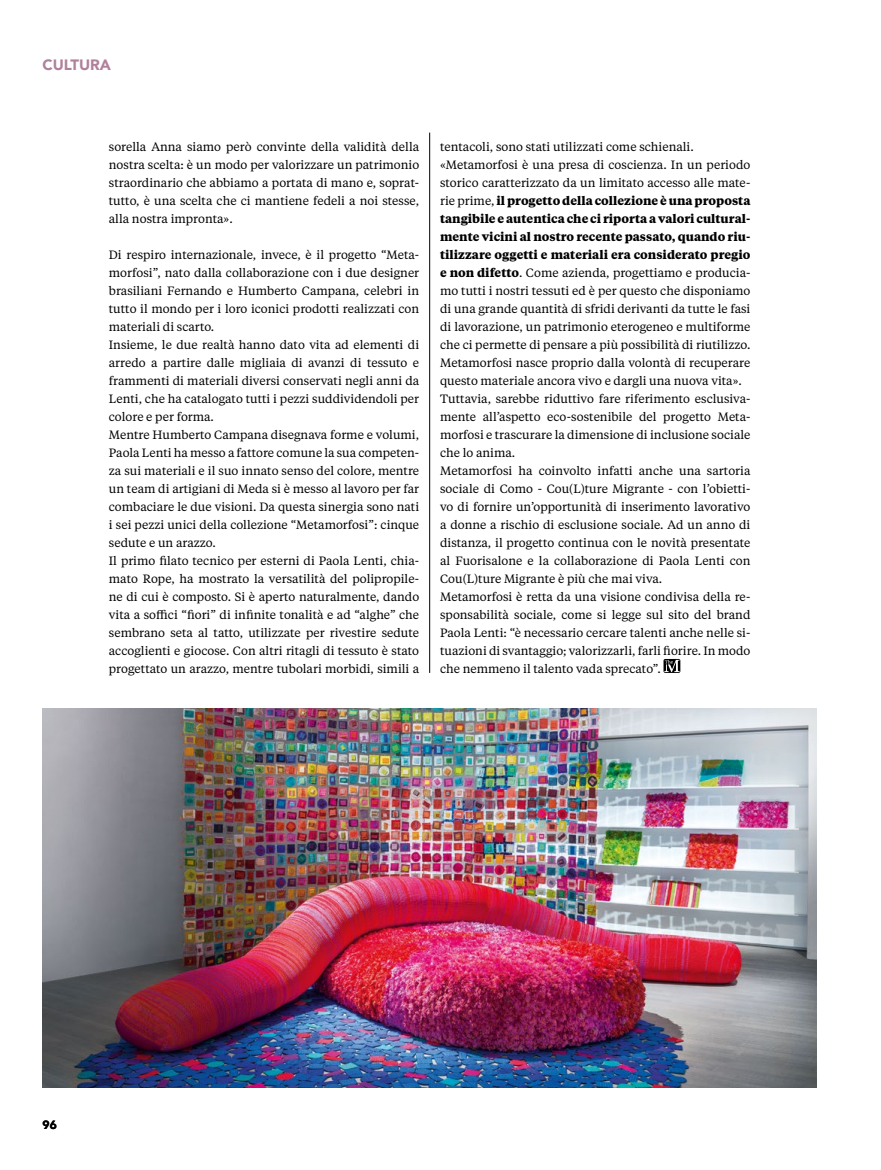
<style>
.page{position:relative;width:881px;height:1170px;background:#fff}
.page>*{position:absolute;margin:0;border:0;box-sizing:border-box;transform-origin:0 0}
.t1{font:900 15px "Avenir";color:#b1809c}
.t2{font:12px/18px "Tiempos Text";color:#000}
.t3{font:900 12px "Avenir";color:#000}
.s1{font-weight:700}
</style>
<div class="page">
<svg style="left:663px;top:659px;width:17px;height:14px"></svg>
<hr style="left:429px;top:133px;width:1px;height:540px;background:#000">
<img style="left:42px;top:709px;width:774px;height:378px">
<p class="t1" style="left:42px;top:51px;width:70px">CULTURA</p>
<p class="t2" style="left:109px;top:137px;width:312px;text-align:justify">sorella Anna siamo però convinte della validità della nostra scelta: è un modo per valorizzare un patrimonio straordinario che abbiamo a portata di mano e, soprat&shy;tutto, è una scelta che ci mantiene fedeli a noi stesse, alla nostra impronta».</p>
<p class="t2" style="left:109px;top:245px;width:312px">Di respiro internazionale, invece, è il progetto “Meta&shy;morfosi”, nato dalla collaborazione con i due designer brasiliani Fernando e Humberto Campana, celebri in tutto il mondo per i loro iconici prodotti realizzati con materiali di scarto.<br>Insieme, le due realtà hanno dato vita ad elementi di arredo a partire dalle migliaia di avanzi di tessuto e frammenti di materiali diversi conservati negli anni da Lenti, che ha catalogato tutti i pezzi suddividendoli per colore e per forma.<br>Mentre Humberto Campana disegnava forme e volumi, Paola Lenti ha messo a fattore comune la sua competen&shy;za sui materiali e il suo innato senso del colore, mentre un team di artigiani di Meda si è messo al lavoro per far combaciare le due visioni. Da questa sinergia sono nati i sei pezzi unici della collezione “Metamorfosi”: cinque sedute e un arazzo.<br>Il primo filato tecnico per esterni di Paola Lenti, chia&shy;mato Rope, ha mostrato la versatilità del polipropile&shy;ne di cui è composto. Si è aperto naturalmente, dando vita a soffici “fiori” di infinite tonalità e ad “alghe” che sembrano seta al tatto, utilizzate per rivestire sedute accoglienti e giocose. Con altri ritagli di tessuto è stato progettato un arazzo, mentre tubolari morbidi, simili a</p>
<p class="t2" style="left:440px;top:137px;width:312px">tentacoli, sono stati utilizzati come schienali. «Metamorfosi è una presa di coscienza. In un periodo storico caratterizzato da un limitato accesso alle mate&shy;rie prime, <span class="s1">il progetto della collezione è una proposta tangibile e autentica che ci riporta a valori cultural&shy;mente vicini al nostro recente passato, quando riu&shy;tilizzare oggetti e materiali era considerato pregio e non difetto</span>. Come azienda, progettiamo e producia&shy;mo tutti i nostri tessuti ed è per questo che disponiamo di una grande quantità di sfridi derivanti da tutte le fasi di lavorazione, un patrimonio eterogeneo e multiforme che ci permette di pensare a più possibilità di riutilizzo.<br>Metamorfosi nasce proprio dalla volontà di recuperare questo materiale ancora vivo e dargli una nuova vita».<br>Tuttavia, sarebbe riduttivo fare riferimento esclusiva&shy;mente all’aspetto eco-sostenibile del progetto Meta&shy;morfosi e trascurare la dimensione di inclusione sociale che lo anima.<br>Metamorfosi ha coinvolto infatti anche una sartoria sociale di Como - Cou(L)ture Migrante - con l’obietti&shy;vo di fornire un’opportunità di inserimento lavorativo a donne a rischio di esclusione sociale. Ad un anno di distanza, il progetto continua con le novità presentate al Fuorisalone e la collaborazione di Paola Lenti con Cou(L)ture Migrante è più che mai viva.<br>Metamorfosi è retta da una visione condivisa della re&shy;sponsabilità sociale, come si legge sul sito del brand Paola Lenti: “è necessario cercare talenti anche nelle si&shy;tuazioni di svantaggio; valorizzarli, farli fiorire. In modo che nemmeno il talento vada sprecato”.</p>
<p class="t3" style="left:43px;top:1114px;width:16px">96</p>
</div>
